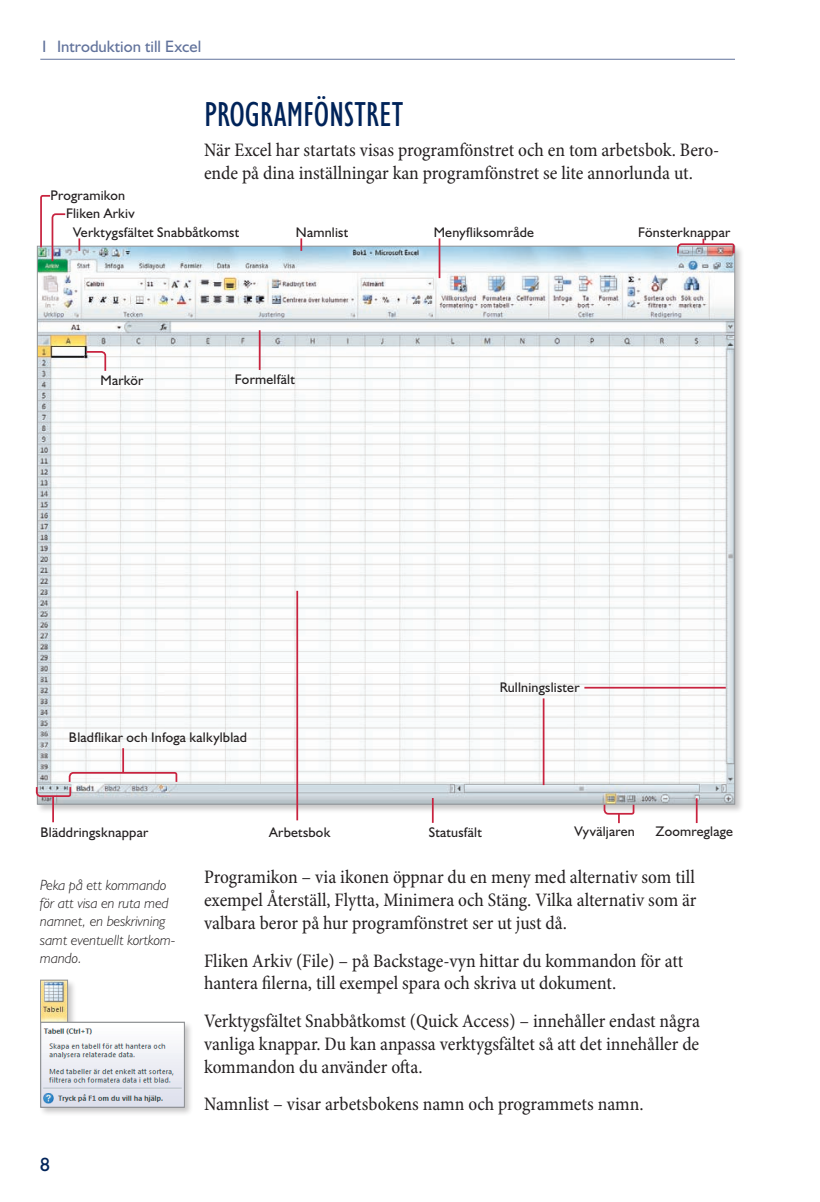
<style>
.page{position:relative;width:820px;height:1202px;background:#fff}
.page>*{position:absolute;margin:0;border:0;box-sizing:border-box;transform-origin:0 0}
.t1{font:condensed 35px "Humanist 521 BT";letter-spacing:-.005em;color:#002359}
.t2{font:condensed 19.25px/22.8px "Minion Pro";letter-spacing:-.005em;color:#231f20}
.t3{font:19.25px "Humanist 521 BT";color:#002359}
.t4{font:16.62px "Humanist 521 BT";color:#62739c}
.t5{font:italic 300 14.88px/18.4px "Humanist 521 BT";color:#231f20}
.t6{font:14px "Humanist 521 BT";letter-spacing:.015em;color:#231f20}
</style>
<div class="page">
<hr style="left:40px;top:59px;width:695px;height:1px;background:#62739c">
<div style="left:36px;top:244px;width:708px;height:569px;background:#231f20;opacity:.25"></div>
<img style="left:39px;top:248px;width:694px;height:554px">
<hr style="left:296px;top:591px;width:2px;height:229px;background:#c8233f">
<svg style="left:85px;top:350px;width:22px;height:22px"></svg>
<svg style="left:78px;top:238px;width:2px;height:13px"></svg>
<svg style="left:39px;top:195px;width:28px;height:68px"></svg>
<hr style="left:439px;top:238px;width:1px;height:40px;background:#c8233f">
<svg style="left:300px;top:238px;width:2px;height:13px"></svg>
<svg style="left:676px;top:239px;width:59px;height:16px"></svg>
<hr style="left:432px;top:798px;width:2px;height:24px;background:#c8233f">
<svg style="left:603px;top:803px;width:32px;height:20px"></svg>
<svg style="left:696px;top:798px;width:1px;height:25px"></svg>
<hr style="left:584px;top:686px;width:142px;height:2px;background:#c8233f">
<hr style="left:52px;top:796px;width:2px;height:26px;background:#c8233f">
<hr style="left:122px;top:748px;width:2px;height:25px;background:#c8233f">
<svg style="left:35px;top:771px;width:143px;height:26px"></svg>
<hr style="left:543px;top:698px;width:1px;height:87px;background:#c8233f">
<hr style="left:259px;top:330px;width:1px;height:40px;background:#c8233f">
<div style="left:39px;top:978px;width:38px;height:53px;background:#231f20;opacity:.25"></div>
<img style="left:42px;top:981px;width:24px;height:39px">
<div style="left:40px;top:979px;width:28px;height:43px;border:1px solid #939598"></div>
<div style="left:39px;top:1020px;width:155px;height:96px;background:#231f20;opacity:.25"></div>
<img style="left:43px;top:1023px;width:140px;height:82px">
<div style="left:41px;top:1021px;width:144px;height:86px;border:1px solid #939598"></div>
<p class="t4" style="left:40px;top:36px;width:162px">1 Introduktion till Excel</p>
<h1 class="t1" style="left:204px;top:94px;width:201px">PROGRAMFÖNSTRET</h1>
<p class="t2" style="left:204px;top:139px;width:517px">När Excel har startats visas programfönstret och en tom arbetsbok. Bero&shy;ende på dina inställningar kan programfönstret se lite annorlunda ut.</p>
<p class="t6" style="left:50px;top:186px;width:76px">Programikon</p>
<p class="t6" style="left:73px;top:223px;width:168px">Verktygsfältet Snabbåtkomst</p>
<p class="t6" style="left:296px;top:223px;width:54px">Namnlist</p>
<p class="t6" style="left:434px;top:223px;width:102px">Menyfliksområde</p>
<p class="t6" style="left:638px;top:223px;width:94px">Fönsterknappar</p>
<p class="t6" style="left:66px;top:204px;width:70px">Fliken Arkiv</p>
<p class="t6" style="left:100px;top:372px;width:45px">Markör</p>
<p class="t6" style="left:235px;top:370px;width:62px">Formelfält</p>
<p class="t6" style="left:69px;top:728px;width:180px">Bladflikar och Infoga kalkylblad</p>
<p class="t6" style="left:500px;top:678px;width:81px">Rullningslister</p>
<p class="t6" style="left:41px;top:823px;width:109px">Bläddringsknappar</p>
<p class="t6" style="left:269px;top:823px;width:63px">Arbetsbok</p>
<p class="t6" style="left:429px;top:823px;width:55px">Statusfält</p>
<p class="t6" style="left:574px;top:822px;width:62px">Vyväljaren</p>
<p class="t6" style="left:655px;top:822px;width:79px">Zoomreglage</p>
<p class="t5" style="left:40px;top:875px;width:137px">Peka på ett kommando för att visa en ruta med namnet, en beskrivning samt eventuellt kortkom&shy;mando.</p>
<p class="t3" style="left:40px;top:1152px;width:11px">8</p>
<p class="t2" style="left:204px;top:866px;width:494px;text-align:justify">Programikon – via ikonen öppnar du en meny med alternativ som till exempel Återställ, Flytta, Minimera och Stäng. Vilka alternativ som är valbara beror på hur programfönstret ser ut just då.</p>
<p class="t2" style="left:204px;top:949px;width:481px">Fliken Arkiv (File) – på Backstage-vyn hittar du kommandon för att hantera filerna, till exempel spara och skriva ut dokument.</p>
<p class="t2" style="left:204px;top:1010px;width:497px;text-align:justify">Verktygsfältet Snabbåtkomst (Quick Access) – innehåller endast några vanliga knappar. Du kan anpassa verktygsfältet så att det innehåller de kommandon du använder ofta.</p>
<p class="t2" style="left:204px;top:1093px;width:441px">Namnlist – visar arbetsbokens namn och programmets namn.</p>
</div>
